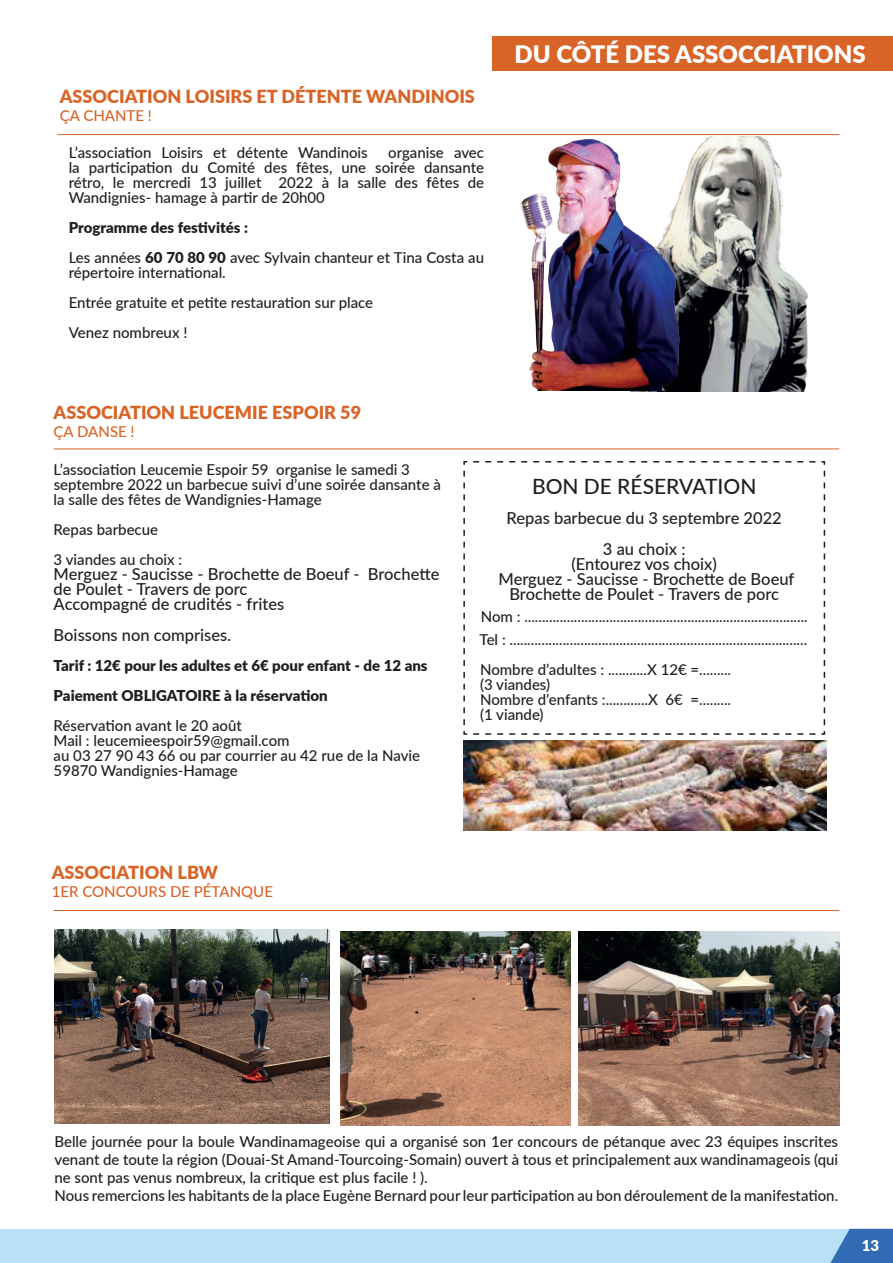
<style>
.page{position:relative;width:893px;height:1263px;background:#fff}
.page>*{position:absolute;margin:0;border:0;box-sizing:border-box;transform-origin:0 0}
.t1{font:900 24px "Lato";color:#fff}
.t2{font:500 21px "Lato";color:#231f20}
.t3{font:900 18px "Lato";color:#d96428}
.t4{font:500 16.5px/15px "Lato";color:#231f20;text-align:center}
.t5{font:500 15px/15px "Lato";color:#231f20}
.t6{font:900 15px/30px "Lato";color:#231f20}
.t7{font:500 15px "Lato";color:#d96428}
.t8{font:900 15px "Lato";color:#fff}
.s1{font-weight:900}
</style>
<div class="page">
<div style="left:0;top:1228px;width:892px;height:34px;background:#b8e1f7"></div>
<hr style="left:57px;top:134px;width:782px;height:1px;background:#d96428">
<hr style="left:54px;top:448px;width:785px;height:1px;background:#d96428">
<svg style="left:463px;top:461px;width:362px;height:274px"></svg>
<img style="left:463px;top:740px;width:363px;height:90px">
<div style="left:491px;top:37px;width:401px;height:34px;background:#d96428"></div>
<img style="left:599px;top:136px;width:209px;height:255px">
<img style="left:497px;top:135px;width:193px;height:255px">
<hr style="left:54px;top:909px;width:785px;height:1px;background:#d96428">
<img style="left:55px;top:929px;width:274px;height:194px">
<img style="left:340px;top:931px;width:230px;height:193px">
<img style="left:578px;top:931px;width:261px;height:193px">
<svg style="left:823px;top:1228px;width:70px;height:35px"></svg>
<p class="t3" style="left:60px;top:83px;width:416px">ASSOCIATION LOISIRS ET DÉTENTE WANDINOIS</p>
<p class="t7" style="left:60px;top:105px;width:94px">ÇA CHANTE !</p>
<p class="t5" style="left:69px;top:144px;width:300px">L’association Loisirs et détente Wandinois</p>
<p class="t5" style="left:69px;top:144px;width:417px;text-align:justify;text-indent:319px">organise avec la participation du Comité des fêtes, une soirée dansante rétro, le mercredi 13 juillet 2022 à la salle des fêtes de Wandignies- hamage à partir de 20h00</p>
<p class="t5" style="left:69px;top:211px;width:417px;line-height:30px"><span class="s1">Programme des festivités :<br></span>Les années <span class="s1">60 70 80 90</span> avec Sylvain chanteur et Tina Costa au</p>
<p class="t5" style="left:69px;top:256px;width:306px;line-height:30px">répertoire international.<br>Entrée gratuite et petite restauration sur place<br>Venez nombreux !</p>
<p class="t3" style="left:54px;top:398px;width:309px">ASSOCIATION LEUCEMIE ESPOIR 59</p>
<p class="t7" style="left:54px;top:420px;width:82px">ÇA DANSE !</p>
<h1 class="t1" style="left:514px;top:36px;width:352px">DU CÔTÉ DES ASSOCCIATIONS</h1>
<p class="t5" style="left:54px;top:461px;width:388px">L’association Leucemie Espoir 59 organise le samedi 3 septembre 2022 un barbecue suivi d’une soirée dansante à la salle des fêtes de Wandignies-Hamage</p>
<p class="t5" style="left:54px;top:514px;width:130px;line-height:30px">Repas barbecue<br>3 viandes au choix :</p>
<p class="t4" style="left:54px;top:566px;width:387px;text-align:left">Merguez - Saucisse - Brochette de Boeuf - Brochette de Poulet - Travers de porc<br>Accompagné de crudités - frites</p>
<p class="t4" style="left:54px;top:626px;width:179px">Boissons non comprises.</p>
<p class="t6" style="left:54px;top:649px;width:375px">Tarif : 12€ pour les adultes et 6€ pour enfant - de 12 ans<br>Paiement OBLIGATOIRE à la réservation</p>
<p class="t5" style="left:54px;top:716px;width:368px">Réservation avant le 20 août<br>Mail : leucemieespoir59@gmail.com<br>au 03 27 90 43 66 ou par courrier au 42 rue de la Navie 59870 Wandignies-Hamage</p>
<p class="t3" style="left:52px;top:858px;width:168px">ASSOCIATION LBW</p>
<p class="t7" style="left:52px;top:880px;width:223px">1ER CONCOURS DE PÉTANQUE</p>
<h2 class="t2" style="left:532px;top:471px;width:226px">BON DE RÉSERVATION</h2>
<p class="t4" style="left:506px;top:502px;width:276px;line-height:30px">Repas barbecue du 3 septembre 2022<br>3 au choix :</p>
<p class="t4" style="left:498px;top:555px;width:297px">(Entourez vos choix)<br>Merguez - Saucisse - Brochette de Boeuf<br>Brochette de Poulet - Travers de porc</p>
<p class="t5" style="left:479px;top:604px;width:329px;line-height:22.5px">Nom : ................................................................................<br>Tel : ....................................................................................</p>
<p class="t5" style="left:480px;top:661px;width:252px">Nombre d’adultes : ...........X 12€ =......... (3 viandes)<br>Nombre d’enfants :............X 6€ =......... (1 viande)</p>
<p class="t5" style="left:54px;top:1131px;width:785px;line-height:18px">Belle journée pour la boule Wandinamageoise qui a organisé son 1er concours de pétanque avec 23 équipes inscrites venant de toute la région (Douai-St Amand-Tourcoing-Somain) ouvert à tous et principalement aux wandinamageois (qui ne sont pas venus nombreux, la critique est plus facile ! ).<br>Nous remercions les habitants de la place Eugène Bernard pour leur participation au bon déroulement de la manifestation.</p>
<p class="t8" style="left:861px;top:1233px;width:19px">13</p>
</div>
